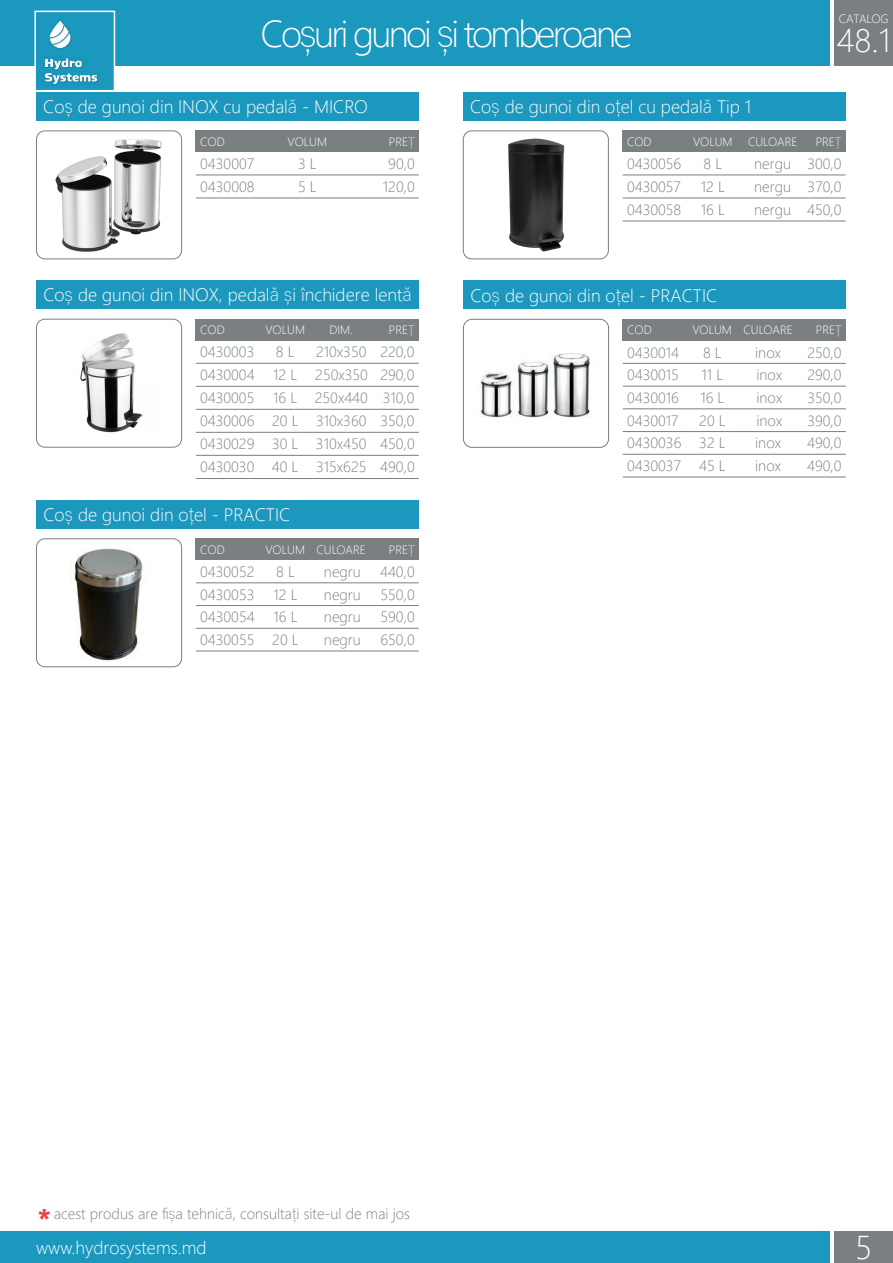
<style>
.page{position:relative;width:893px;height:1263px;background:#fff}
.page>*{position:absolute;margin:0;border:0;box-sizing:border-box;transform-origin:0 0}
.t1{font:300 37.5px "Yu Gothic UI";letter-spacing:-.075em;color:#fff}
.t2{font:300 33px "Yu Gothic UI";color:#fff}
.t3{font:300 18px "Yu Gothic UI";color:#fff}
.t4{font:300 15px/23px "Yu Gothic UI";color:#7a7f81;text-align:justify}
.t5{font:300 12px "Yu Gothic UI";color:#fff}
.t6{font:300 12px "Yu Gothic UI";letter-spacing:-.02em;color:#fff}
.s1{font-size:11.25px}
.s2{font-family:"Arial";font-weight:900;font-size:30px;color:#ee4043}
</style>
<div class="page">
<div style="left:36px;top:538px;width:146px;height:129px;border:1px solid #7a7f81;border-radius:9px"></div>
<div style="left:834px;top:1231px;width:59px;height:32px;background:#7a7f81"></div>
<div style="left:0;top:1231px;width:830px;height:32px;background:#1c98be"></div>
<div style="left:834px;top:0;width:59px;height:66px;background:#7a7f81"></div>
<div style="left:0;top:0;width:830px;height:66px;background:#1b98be"></div>
<img style="left:37px;top:20px;width:75px;height:68px">
<div style="left:34px;top:11px;width:81px;height:80px;border:2px solid #fff"></div>
<div style="left:36px;top:92px;width:383px;height:29px;background:#1c98be"></div>
<div style="left:36px;top:281px;width:383px;height:28px;background:#1c98be"></div>
<div style="left:463px;top:281px;width:383px;height:28px;background:#1c98be"></div>
<div style="left:36px;top:319px;width:146px;height:129px;border:1px solid #7a7f81;border-radius:9px"></div>
<div style="left:196px;top:319px;width:223px;height:22px;background:#7a7f81"></div>
<hr style="left:196px;top:363px;width:223px;height:1px;background:#7a7f81">
<hr style="left:196px;top:386px;width:223px;height:1px;background:#7a7f81">
<hr style="left:196px;top:409px;width:223px;height:1px;background:#7a7f81">
<hr style="left:196px;top:432px;width:223px;height:1px;background:#7a7f81">
<hr style="left:196px;top:455px;width:223px;height:1px;background:#7a7f81">
<img style="left:80px;top:333px;width:63px;height:100px">
<hr style="left:196px;top:478px;width:223px;height:1px;background:#7a7f81">
<div style="left:36px;top:130px;width:146px;height:129px;border:1px solid #7a7f81;border-radius:9px"></div>
<div style="left:196px;top:130px;width:223px;height:22px;background:#7a7f81"></div>
<hr style="left:196px;top:175px;width:223px;height:1px;background:#7a7f81">
<hr style="left:196px;top:198px;width:223px;height:1px;background:#7a7f81">
<img style="left:55px;top:139px;width:107px;height:113px">
<div style="left:463px;top:92px;width:383px;height:29px;background:#1c98be"></div>
<div style="left:463px;top:130px;width:146px;height:129px;border:1px solid #7a7f81;border-radius:9px"></div>
<div style="left:623px;top:130px;width:223px;height:22px;background:#7a7f81"></div>
<hr style="left:623px;top:175px;width:223px;height:1px;background:#7a7f81">
<hr style="left:623px;top:198px;width:223px;height:1px;background:#7a7f81">
<hr style="left:623px;top:221px;width:223px;height:1px;background:#7a7f81">
<img style="left:70px;top:548px;width:73px;height:113px">
<div style="left:463px;top:319px;width:146px;height:129px;border:1px solid #7a7f81;border-radius:9px"></div>
<div style="left:623px;top:319px;width:223px;height:22px;background:#7a7f81"></div>
<hr style="left:623px;top:363px;width:223px;height:1px;background:#7a7f81">
<img style="left:480px;top:353px;width:111px;height:65px">
<hr style="left:623px;top:386px;width:223px;height:1px;background:#7a7f81">
<hr style="left:623px;top:408px;width:223px;height:1px;background:#7a7f81">
<hr style="left:623px;top:431px;width:223px;height:1px;background:#7a7f81">
<hr style="left:623px;top:454px;width:223px;height:1px;background:#7a7f81">
<hr style="left:623px;top:477px;width:223px;height:1px;background:#7a7f81">
<div style="left:36px;top:500px;width:383px;height:29px;background:#1c98be"></div>
<div style="left:196px;top:538px;width:223px;height:22px;background:#7a7f81"></div>
<hr style="left:196px;top:582px;width:223px;height:1px;background:#7a7f81">
<hr style="left:196px;top:605px;width:223px;height:1px;background:#7a7f81">
<hr style="left:196px;top:628px;width:223px;height:1px;background:#7a7f81">
<hr style="left:196px;top:651px;width:223px;height:1px;background:#7a7f81">
<img style="left:508px;top:138px;width:57px;height:114px">
<h1 class="t1" style="left:261px;top:-2px;width:373px">Coșuri gunoi și tomberoane</h1>
<p class="t6" style="left:839px;top:7px;width:51px">CATALOG</p>
<h2 class="t2" style="left:837px;top:9px;width:55px">48.1</h2>
<p class="t3" style="left:43px;top:90px;width:326px">Coș de gunoi din INOX cu pedală - MICRO</p>
<p class="t5" style="left:200px;top:130px;width:26px">COD</p>
<p class="t4" style="left:200px;top:150px;width:56px">0430007</p>
<p class="t5" style="left:389px;top:130px;width:27px">PRE<span class="s1">Ț</span></p>
<p class="t5" style="left:288px;top:130px;width:41px">VOLUM</p>
<p class="t4" style="left:298px;top:150px;width:20px">3 L</p>
<p class="t4" style="left:388px;top:150px;width:28px">90,0</p>
<p class="t4" style="left:200px;top:173px;width:56px">0430008</p>
<p class="t4" style="left:298px;top:173px;width:20px">5 L</p>
<p class="t4" style="left:383px;top:173px;width:33px">120,0</p>
<p class="t3" style="left:470px;top:90px;width:283px">Coș de gunoi din oțel cu pedală Tip 1</p>
<p class="t5" style="left:627px;top:130px;width:26px">COD</p>
<p class="t4" style="left:627px;top:150px;width:56px">0430056</p>
<p class="t5" style="left:816px;top:130px;width:27px">PRE<span class="s1">Ț</span></p>
<p class="t5" style="left:693px;top:130px;width:41px">VOLUM</p>
<p class="t5" style="left:748px;top:130px;width:51px">CULOARE</p>
<p class="t4" style="left:754px;top:150px;width:38px">nergu nergu nergu</p>
<p class="t4" style="left:703px;top:150px;width:20px">8 L</p>
<p class="t4" style="left:807px;top:150px;width:36px">300,0</p>
<p class="t4" style="left:627px;top:173px;width:56px">0430057</p>
<p class="t4" style="left:701px;top:173px;width:26px">12 L</p>
<p class="t4" style="left:808px;top:173px;width:35px">370,0</p>
<p class="t4" style="left:627px;top:196px;width:56px">0430058</p>
<p class="t4" style="left:701px;top:196px;width:26px">16 L</p>
<p class="t4" style="left:807px;top:196px;width:36px">450,0</p>
<p class="t3" style="left:43px;top:278px;width:370px">Coș de gunoi din INOX, pedală și închidere lentă</p>
<p class="t5" style="left:200px;top:319px;width:26px">COD</p>
<p class="t5" style="left:329px;top:319px;width:25px">DIM.</p>
<p class="t5" style="left:389px;top:319px;width:27px">PRE<span class="s1">Ț</span></p>
<p class="t4" style="left:200px;top:338px;width:56px">0430003</p>
<p class="t4" style="left:380px;top:338px;width:36px">220,0</p>
<p class="t4" style="left:200px;top:361px;width:56px">0430004</p>
<p class="t4" style="left:380px;top:361px;width:36px">290,0</p>
<p class="t4" style="left:200px;top:384px;width:56px">0430005</p>
<p class="t4" style="left:383px;top:384px;width:33px">310,0</p>
<p class="t4" style="left:200px;top:407px;width:56px">0430006</p>
<p class="t4" style="left:380px;top:407px;width:36px">350,0</p>
<p class="t4" style="left:200px;top:430px;width:56px">0430029</p>
<p class="t4" style="left:380px;top:430px;width:36px">450,0</p>
<p class="t5" style="left:266px;top:319px;width:41px">VOLUM</p>
<p class="t4" style="left:272px;top:338px;width:28px;text-align:left">8 L<br>12 L<br>16 L<br>20 L<br>30 L</p>
<p class="t4" style="left:315px;top:338px;width:55px">210x350<br>250x350<br>250x440<br>310x360<br>310x450</p>
<p class="t4" style="left:200px;top:453px;width:216px">0430030 40 L 315x625 490,0</p>
<p class="t3" style="left:470px;top:278px;width:248px">Coș de gunoi din oțel - PRACTIC</p>
<p class="t5" style="left:627px;top:319px;width:26px">COD</p>
<p class="t4" style="left:627px;top:339px;width:54px">0430014</p>
<p class="t5" style="left:692px;top:319px;width:41px">VOLUM</p>
<p class="t5" style="left:743px;top:319px;width:51px">CULOARE</p>
<p class="t4" style="left:703px;top:339px;width:20px">8 L</p>
<p class="t4" style="left:755px;top:339px;width:27px">inox</p>
<p class="t5" style="left:816px;top:319px;width:27px">PRE<span class="s1">Ț</span></p>
<p class="t4" style="left:807px;top:339px;width:36px">250,0</p>
<p class="t4" style="left:627px;top:361px;width:53px">0430015</p>
<p class="t4" style="left:702px;top:361px;width:23px">11 L</p>
<p class="t4" style="left:756px;top:361px;width:27px">inox</p>
<p class="t4" style="left:807px;top:361px;width:36px">290,0</p>
<p class="t4" style="left:627px;top:384px;width:53px">0430016</p>
<p class="t4" style="left:700px;top:384px;width:26px">16 L</p>
<p class="t4" style="left:756px;top:384px;width:27px">inox</p>
<p class="t4" style="left:807px;top:384px;width:36px">350,0</p>
<p class="t4" style="left:627px;top:407px;width:53px">0430017</p>
<p class="t4" style="left:699px;top:407px;width:28px">20 L</p>
<p class="t4" style="left:756px;top:407px;width:27px">inox</p>
<p class="t4" style="left:807px;top:407px;width:36px">390,0</p>
<p class="t4" style="left:627px;top:429px;width:100px">0430036 32 L</p>
<p class="t4" style="left:755px;top:429px;width:27px">inox</p>
<p class="t4" style="left:807px;top:429px;width:36px">490,0</p>
<p class="t4" style="left:627px;top:452px;width:100px">0430037 45 L</p>
<p class="t4" style="left:755px;top:452px;width:27px">inox</p>
<p class="t4" style="left:807px;top:452px;width:36px">490,0</p>
<p class="t3" style="left:43px;top:498px;width:248px">Coș de gunoi din oțel - PRACTIC</p>
<p class="t5" style="left:200px;top:538px;width:26px">COD</p>
<p class="t5" style="left:266px;top:538px;width:102px">VOLUM CULOARE</p>
<p class="t5" style="left:389px;top:538px;width:27px">PRE<span class="s1">Ț</span></p>
<p class="t4" style="left:200px;top:558px;width:56px">0430052</p>
<p class="t4" style="left:276px;top:558px;width:20px">8 L</p>
<p class="t4" style="left:324px;top:558px;width:38px">negru</p>
<p class="t4" style="left:200px;top:581px;width:56px">0430053</p>
<p class="t4" style="left:273px;top:581px;width:26px">12 L</p>
<p class="t4" style="left:324px;top:581px;width:38px">negru</p>
<p class="t4" style="left:380px;top:581px;width:36px">550,0</p>
<p class="t4" style="left:200px;top:603px;width:56px">0430054</p>
<p class="t4" style="left:273px;top:603px;width:26px">16 L</p>
<p class="t4" style="left:324px;top:603px;width:38px">negru</p>
<p class="t4" style="left:380px;top:603px;width:36px">590,0</p>
<p class="t4" style="left:200px;top:626px;width:100px">0430055 20 L</p>
<p class="t4" style="left:324px;top:626px;width:38px">negru</p>
<p class="t4" style="left:380px;top:626px;width:36px">650,0</p>
<p class="t4" style="left:380px;top:558px;width:36px">440,0</p>
<p class="t4" style="left:36px;top:1200px;width:376px"><span class="s2">*</span>acest produs are fișa tehnică, consultați site-ul de mai jos</p>
<p class="t3" style="left:36px;top:1230px;width:172px">www.hydrosystems.md</p>
<h2 class="t2" style="left:855px;top:1216px;width:18px">5</h2>
</div>
